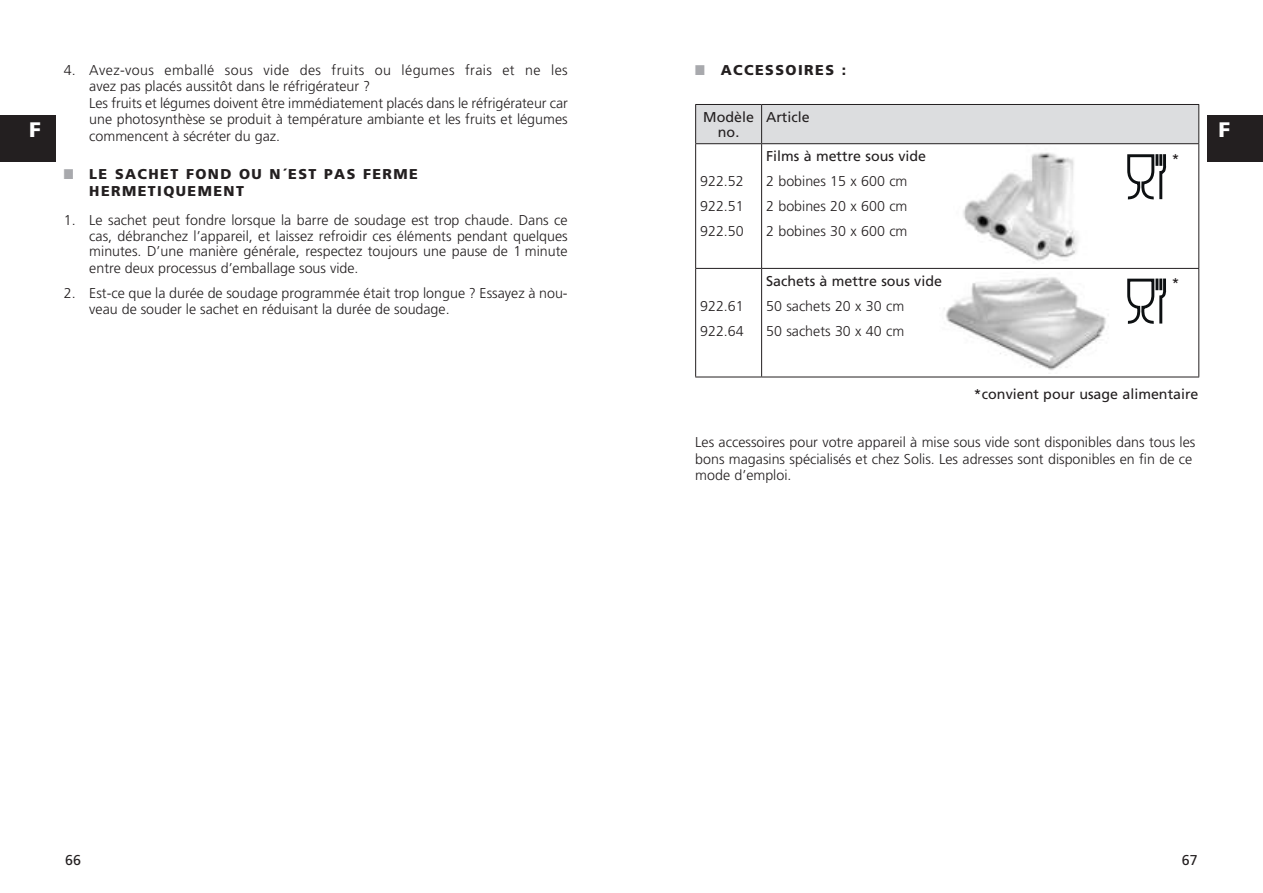
<style>
.page{position:relative;width:1263px;height:893px;background:#fff}
.page>*{position:absolute;margin:0;border:0;box-sizing:border-box;transform-origin:0 0}
.t1{font:900 21px "Frutiger";color:#fff}
.t2{font:18px "Helvetica";color:#231f20}
.t3{font:300 14.25px/25px "Frutiger";color:#231f20}
.t4{font:14.25px/15px "Frutiger";color:#231f20;text-align:center}
.t5{font:900 14.25px/17.1px "Frutiger";letter-spacing:.1em;color:#231f20}
.s1{color:#a8a9ad}
.s2{font-family:"Helvetica";font-size:18px}
</style>
<div class="page">
<div style="left:0;top:115px;width:55px;height:47px;background:#231f20"></div>
<div style="left:1208px;top:115px;width:55px;height:47px;background:#231f20"></div>
<img style="left:944px;top:277px;width:162px;height:94px">
<img style="left:963px;top:152px;width:115px;height:109px">
<div style="left:696px;top:105px;width:502px;height:38px;background:#dcdddf"></div>
<hr style="left:695px;top:104px;width:67px;height:1px;background:#231f20">
<hr style="left:695px;top:105px;width:1px;height:38px;background:#231f20">
<hr style="left:762px;top:104px;width:437px;height:1px;background:#231f20">
<hr style="left:761px;top:105px;width:1px;height:38px;background:#231f20">
<hr style="left:1198px;top:105px;width:1px;height:38px;background:#231f20">
<hr style="left:695px;top:143px;width:67px;height:1px;background:#231f20">
<hr style="left:695px;top:144px;width:1px;height:124px;background:#231f20">
<hr style="left:762px;top:143px;width:437px;height:1px;background:#231f20">
<hr style="left:761px;top:144px;width:1px;height:124px;background:#231f20">
<hr style="left:1198px;top:144px;width:1px;height:124px;background:#231f20">
<hr style="left:695px;top:268px;width:67px;height:1px;background:#231f20">
<hr style="left:695px;top:269px;width:1px;height:108px;background:#231f20">
<hr style="left:762px;top:268px;width:437px;height:1px;background:#231f20">
<hr style="left:761px;top:269px;width:1px;height:108px;background:#231f20">
<hr style="left:1198px;top:269px;width:1px;height:108px;background:#231f20">
<hr style="left:695px;top:377px;width:67px;height:1px;background:#231f20">
<hr style="left:762px;top:377px;width:437px;height:1px;background:#231f20">
<svg style="left:1127px;top:154px;width:39px;height:45px"></svg>
<svg style="left:1127px;top:279px;width:39px;height:45px"></svg>
<p class="t3" style="left:89px;top:62px;width:480px;line-height:16.5px;text-indent:-26px">4. Avez-vous emballé sous vide des fruits ou légumes frais et ne les avez pas placés aussitôt dans le réfrigérateur ?<br>Les fruits et légumes doivent être immédiatement placés dans le réfrigérateur car une photosynthèse se produit à température ambiante et les fruits et légumes commencent à sécréter du gaz.</p>
<p class="t5" style="left:89px;top:166px;width:330px;text-indent:-26px"><span class="s1">■</span> LE SACHET FOND OU N´EST PAS FERME<br>HERMETIQUEMENT</p>
<p class="t3" style="left:89px;top:212px;width:480px;line-height:16px;text-align:justify;text-indent:-26px">1. Le sachet peut fondre lorsque la barre de soudage est trop chaude. Dans ce cas, débranchez l’appareil, et laissez refroidir ces éléments pendant quelques minutes. D’une manière générale, respectez toujours une pause de 1 minute entre deux processus d’emballage sous vide.</p>
<p class="t3" style="left:89px;top:285px;width:480px;line-height:16.5px;text-indent:-26px">2. Est-ce que la durée de soudage programmée était trop longue ? Essayez à nou&shy;veau de souder le sachet en réduisant la durée de soudage.</p>
<p class="t5" style="left:695px;top:62px;width:152px"><span class="s1">■</span> ACCESSOIRES :</p>
<p class="t4" style="left:703px;top:110px;width:52px">Modèle no.</p>
<p class="t4" style="left:766px;top:110px;width:45px">Article</p>
<p class="t3" style="left:700px;top:169px;width:45px;text-align:justify">922.52<br>922.51<br>922.50</p>
<h1 class="t1" style="left:29px;top:119px;width:13px">F</h1>
<h1 class="t1" style="left:1218px;top:119px;width:13px">F</h1>
<p class="t4" style="left:766px;top:149px;width:161px">Films à mettre sous vide</p>
<p class="t3" style="left:766px;top:169px;width:143px;text-align:justify">2 bobines 15 x 600 cm 2 bobines 20 x 600 cm 2 bobines 30 x 600 cm</p>
<p class="t2" style="left:1172px;top:151px;width:9px">*</p>
<p class="t4" style="left:766px;top:273px;width:177px">Sachets à mettre sous vide</p>
<p class="t3" style="left:766px;top:293px;width:140px">50 sachets 20 x 30 cm<br>50 sachets 30 x 40 cm</p>
<p class="t2" style="left:1172px;top:274px;width:9px">*</p>
<p class="t3" style="left:700px;top:293px;width:45px">922.61<br>922.64</p>
<p class="t4" style="left:974px;top:387px;width:226px"><span class="s2">*</span>convient pour usage alimentaire</p>
<p class="t3" style="left:695px;top:434px;width:502px;line-height:16.8px">Les accessoires pour votre appareil à mise sous vide sont disponibles dans tous les bons magasins spécialisés et chez Solis. Les adresses sont disponibles en fin de ce mode d’emploi.</p>
<p class="t4" style="left:65px;top:853px;width:17px">66</p>
<p class="t4" style="left:1182px;top:853px;width:17px">67</p>
</div>
